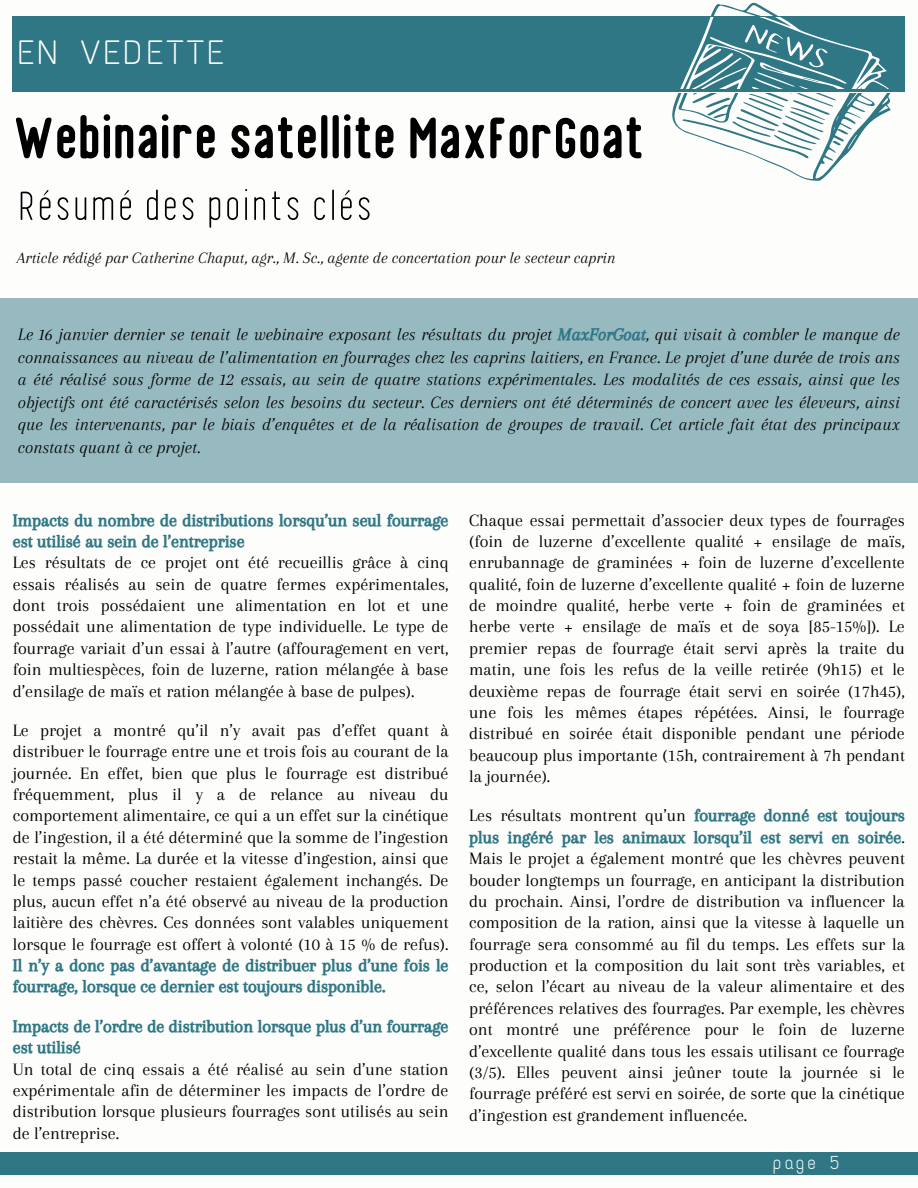
<style>
.page{position:relative;width:918px;height:1188px;background:#fff}
.page>*{position:absolute;margin:0;border:0;box-sizing:border-box;transform-origin:0 0}
.t1{font:700 72px "Finland Rounded";color:#000}
.t2{font:100 55.5px "Finland Rounded";color:#000}
.t3{font:33.75px "Text Me One";letter-spacing:.1em;color:#fff}
.t4{font:18.75px "Text Me One";color:#fff}
.t5{font:18px/21.3px "Arapey";color:#000;text-align:justify}
.t6{font:italic 18px/22.5px "Arapey";color:#000;text-align:justify}
.t7{font:18px/21.3px "CA Generated";color:#2f7785}
.t8{font:italic 16.5px "Arapey";color:#000}
.s1{font-family:"CA Generated";font-style:normal;color:#2f7785}
.s2{font-family:"CA Generated";color:#2f7785}
.s3{font-family:"Arapey";color:#000}
</style>
<div class="page">
<div style="left:13px;top:16px;width:892px;height:76px;background:#2f7785"></div>
<div style="left:0;top:1152px;width:918px;height:23px;background:#2f7785"></div>
<svg style="left:672px;top:3px;width:219px;height:178px"></svg>
<div style="left:0;top:299px;width:918px;height:184px;background:#96bac0"></div>
<h3 class="t3" style="left:17px;top:32px;width:208px">EN VEDETTE</h3>
<h1 class="t1" style="left:13px;top:115px;width:633px">Webinaire satellite MaxForGoat</h1>
<h2 class="t2" style="left:17px;top:168px;width:357px">Résumé des points clés</h2>
<p class="t8" style="left:17px;top:249px;width:600px">Article rédigé par Catherine Chaput, agr., M. Sc., agente de concertation pour le secteur caprin</p>
<p class="t6" style="left:18px;top:323px;width:884px">Le 16 janvier dernier se tenait le webinaire exposant les résultats du projet <span class="s1">MaxForGoat</span>, qui visait à combler le manque de connaissances au niveau de l’alimentation en fourrages chez les caprins laitiers, en France. Le projet d’une durée de trois ans a été réalisé sous forme de 12 essais, au sein de quatre stations expérimentales. Les modalités de ces essais, ainsi que les objectifs ont été caractérisés selon les besoins du secteur. Ces derniers ont été déterminés de concert avec les éleveurs, ainsi que les intervenants, par le biais d’enquêtes et de la réalisation de groupes de travail. Cet article fait état des principaux constats quant à ce projet.</p>
<p class="t7" style="left:13px;top:509px;width:437px">Impacts du nombre de distributions lorsqu’un seul fourrage est utilisé au sein de l’entreprise</p>
<p class="t5" style="left:13px;top:552px;width:437px">Les résultats de ce projet ont été recueillis grâce à cinq essais réalisés au sein de quatre fermes expérimentales, dont trois possédaient une alimentation en lot et une possédait une alimentation de type individuelle. Le type de fourrage variait d’un essai à l’autre (affouragement en vert, foin multiespèces, foin de luzerne, ration mélangée à base d’ensilage de maïs et ration mélangée à base de pulpes).</p>
<p class="t5" style="left:13px;top:720px;width:437px">Le projet a montré qu’il n’y avait pas d’effet quant à distribuer le fourrage entre une et trois fois au courant de la journée. En effet, bien que plus le fourrage est distribué fréquemment, plus il y a de relance au niveau du comportement alimentaire, ce qui a un effet sur la cinétique de l’ingestion, il a été déterminé que la somme de l’ingestion restait la même. La durée et la vitesse d’ingestion, ainsi que le temps passé coucher restaient également inchangés. De plus, aucun effet n’a été observé au niveau de la production laitière des chèvres. Ces données sont valables uniquement lorsque le fourrage est offert à volonté (10 à 15 % de refus).</p>
<p class="t7" style="left:13px;top:955px;width:437px">Il n’y a donc pas d’avantage de distribuer plus d’une fois le fourrage, lorsque ce dernier est toujours disponible.</p>
<p class="t7" style="left:13px;top:1015px;width:437px">Impacts de l’ordre de distribution lorsque plus d’un fourrage est utilisé</p>
<p class="t5" style="left:13px;top:1058px;width:437px">Un total de cinq essais a été réalisé au sein d’une station expérimentale afin de déterminer les impacts de l’ordre de distribution lorsque plusieurs fourrages sont utilisés au sein de l’entreprise.</p>
<p class="t5" style="left:469px;top:509px;width:437px">Chaque essai permettait d’associer deux types de fourrages (foin de luzerne d’excellente qualité + ensilage de maïs, enrubannage de graminées + foin de luzerne d’excellente qualité, foin de luzerne d’excellente qualité + foin de luzerne de moindre qualité, herbe verte + foin de graminées et herbe verte + ensilage de maïs et de soya [85-15%]). Le premier repas de fourrage était servi après la traite du matin, une fois les refus de la veille retirée (9h15) et le deuxième repas de fourrage était servi en soirée (17h45), une fois les mêmes étapes répétées. Ainsi, le fourrage distribué en soirée était disponible pendant une période beaucoup plus importante (15h, contrairement à 7h pendant la journée).</p>
<p class="t5" style="left:469px;top:805px;width:437px">Les résultats montrent qu’un <span class="s2">fourrage donné est toujours</span></p>
<p class="t7" style="left:469px;top:826px;width:437px">plus ingéré par les animaux lorsqu’il est servi en soirée<span class="s3">.</span></p>
<p class="t5" style="left:469px;top:848px;width:437px">Mais le projet a également montré que les chèvres peuvent bouder longtemps un fourrage, en anticipant la distribution du prochain. Ainsi, l’ordre de distribution va influencer la composition de la ration, ainsi que la vitesse à laquelle un fourrage sera consommé au fil du temps. Les effets sur la production et la composition du lait sont très variables, et ce, selon l’écart au niveau de la valeur alimentaire et des préférences relatives des fourrages. Par exemple, les chèvres ont montré une préférence pour le foin de luzerne d’excellente qualité dans tous les essais utilisant ce fourrage (3/5). Elles peuvent ainsi jeûner toute la journée si le fourrage préféré est servi en soirée, de sorte que la cinétique d’ingestion est grandement influencée.</p>
<p class="t4" style="left:773px;top:1151px;width:69px">page 5</p>
</div>
